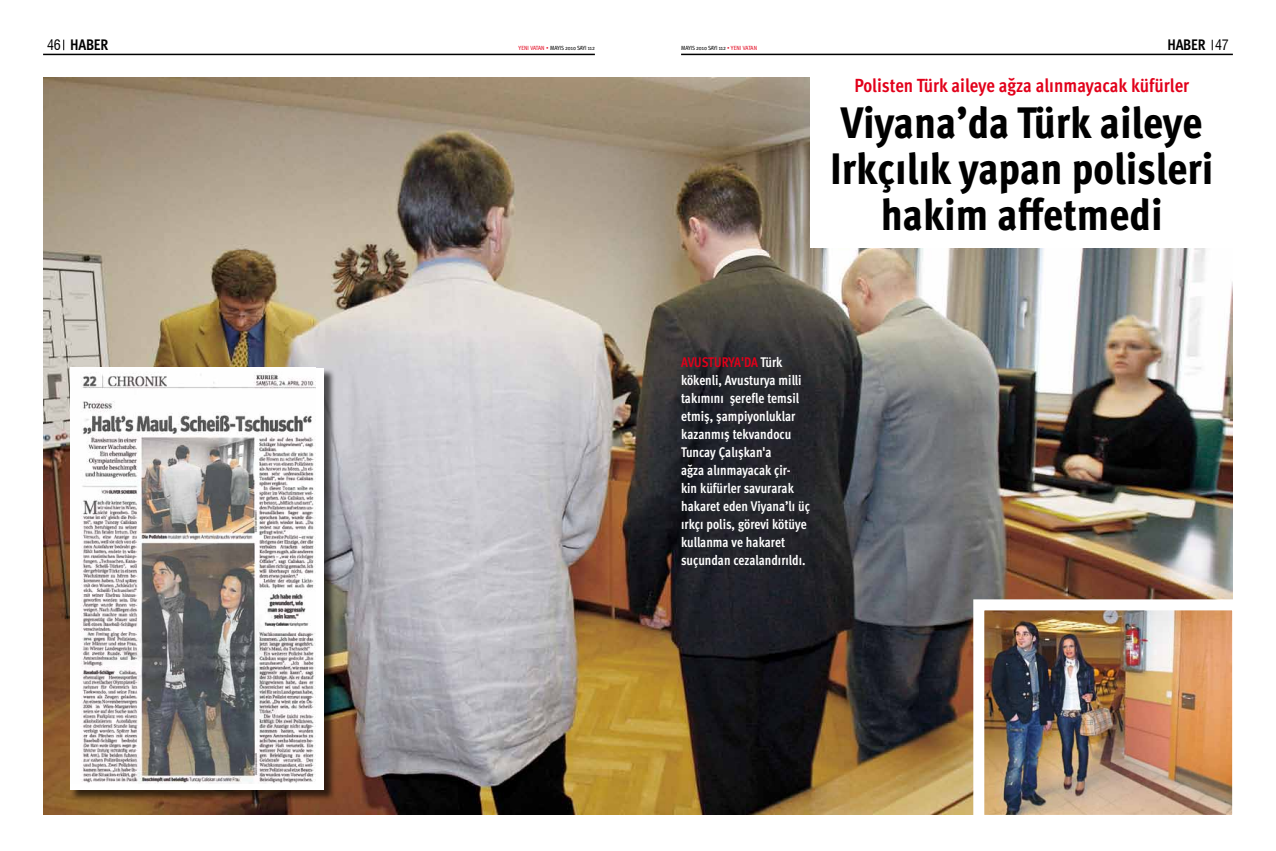
<style>
.page{position:relative;width:1276px;height:851px;background:#fff}
.page>*{position:absolute;margin:0;border:0;box-sizing:border-box;transform-origin:0 0}
.t1{font:800 44px/46px "Meta Cond Pro";color:#000;text-align:center}
.t2{font:700 19px "Meta Cond Pro";color:#e2001a}
.t3{font:700 15.3px "Meta Cond Pro";letter-spacing:-.015em;color:#000}
.t4{font:700 14px/18px "Meta Cond Pro";color:#fff;scale:.95 1}
.t5{font:6px "Meta Cond Pro";letter-spacing:-.01em;color:#000}
.s1{font-family:"Swiss 721 BT";font-weight:400;font-stretch:condensed;font-size:14px}
.s2{color:#e2001a}
</style>
<div class="page">
<hr style="left:43px;top:54px;width:552px;height:1px;background:#000">
<hr style="left:681px;top:54px;width:552px;height:1px;background:#000">
<img style="left:43px;top:77px;width:1190px;height:737px">
<div style="left:810px;top:66px;width:437px;height:181px;background:#fff"></div>
<img style="left:967px;top:593px;width:266px;height:222px">
<div style="left:71px;top:368px;width:265px;height:433px;background:#000;opacity:.63"></div>
<div style="left:70px;top:368px;width:254px;height:421px;background:#fff"></div>
<img style="left:81px;top:372px;width:235px;height:411px">
<p class="t3" style="left:47px;top:35px;width:63px"><span class="s1">46</span> HABER</p>
<p class="t5" style="left:518px;top:44px;width:78px"><span class="s2">YENI VATAN •</span> MAYIS 2010 SAYI 112</p>
<p class="t5" style="left:681px;top:44px;width:77px">MAYI S 2010 SAYI 112 <span class="s2">• YENI VATAN</span></p>
<p class="t3" style="left:1167px;top:35px;width:63px">HABER <span class="s1">47</span></p>
<h2 class="t2" style="left:854px;top:73px;width:336px">Polisten Türk aileye ağza alınmayacak küfürler</h2>
<h1 class="t1" style="left:830px;top:101px;width:385px">Viyana’da Türk aileye<br>Irkçılık yapan polisleri hakim affetmedi</h1>
<p class="t4" style="left:681px;top:353px;width:137px"><span class="s2">Avusturya'da</span> Türk kökenli, Avusturya milli takımını şerefle temsil etmiş, şampiyonluklar kazanmış tekvandocu<br>Tuncay Çalışkan'a<br>ağza alınmayacak çir&shy;kin küfürler savurarak hakaret eden Viyana’lı üç ırkçı polis, görevi kötüye kullanma ve hakaret suçundan cezalandırıldı.</p>
</div>
